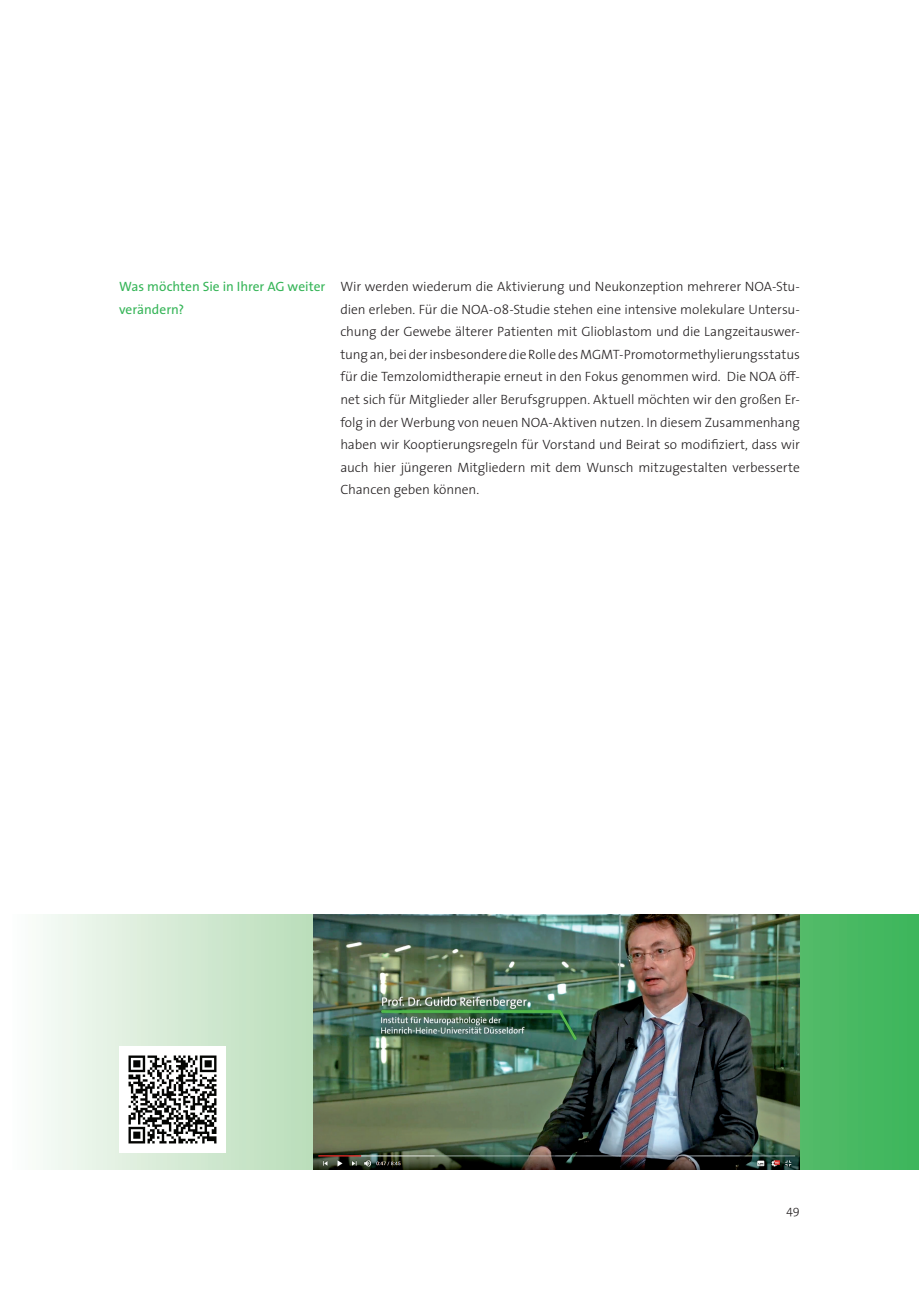
<style>
.page{position:relative;width:919px;height:1289px;background:#fff}
.page>*{position:absolute;margin:0;border:0;box-sizing:border-box;transform-origin:0 0}
.t1{font:300 13.5px/22.5px "The Sans";letter-spacing:-.005em;color:#231f20;text-align:justify}
.t2{font:13.5px/22.5px "The Sans";letter-spacing:-.005em;color:#36b558}
.t3{font:300 12px "The Sans";color:#231f20}
</style>
<div class="page">
<svg style="left:43px;top:914px;width:875px;height:255px;background:#a5d9ae"></svg>
<img style="left:314px;top:914px;width:485px;height:255px">
<img style="left:119px;top:1046px;width:106px;height:106px">
<p class="t2" style="left:119px;top:275px;width:208px">Was möchten Sie in Ihrer AG weiter verändern?</p>
<p class="t1" style="left:340px;top:275px;width:461px">Wir werden wiederum die Aktivierung und Neukonzeption mehrerer NOA-Stu&shy;dien erleben. Für die NOA-08-Studie stehen eine intensive molekulare Untersu&shy;chung der Gewebe älterer Patienten mit Glioblastom und die Langzeitauswer&shy;tung an, bei der insbesondere die Rolle des MGMT-Promotormethylierungsstatus für die Temzolomidtherapie erneut in den Fokus genommen wird. Die NOA öff&shy;net sich für Mitglieder aller Berufsgruppen. Aktuell möchten wir den großen Er&shy;folg in der Werbung von neuen NOA-Aktiven nutzen. In diesem Zusammenhang haben wir Kooptierungsregeln für Vorstand und Beirat so modifiziert, dass wir auch hier jüngeren Mitgliedern mit dem Wunsch mitzugestalten verbesserte Chancen geben können.</p>
<p class="t3" style="left:786px;top:1200px;width:15px">49</p>
</div>
